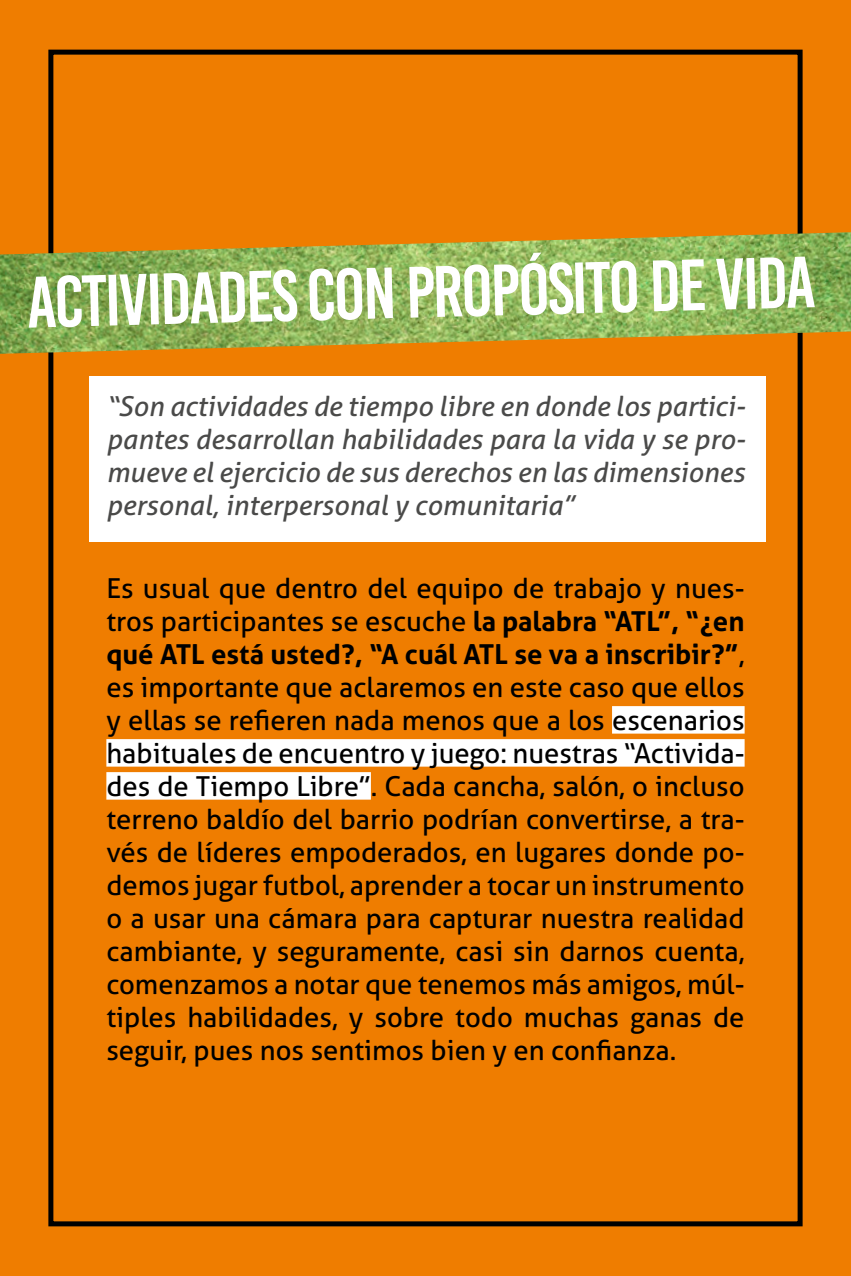
<style>
.page{position:relative;width:851px;height:1276px;background:#fff}
.page>*{position:absolute;margin:0;border:0;box-sizing:border-box;transform-origin:0 0}
.t1{font:72.5px "Bebas Kai";color:#fff}
.t2{font:27.5px/33px "Aller";color:#000;text-align:justify}
.t3{font:italic 27.5px/33px "Aller";color:#4a4a49;text-align:justify}
.s1{font-weight:700}
</style>
<div class="page">
<div style="left:0;top:0;width:850px;height:1276px;background:#ef7d00"></div>
<div style="left:48px;top:50px;width:754px;height:1176px;border:5px solid #000"></div>
<div style="left:90px;top:376px;width:675px;height:166px;background:#fff"></div>
<div style="left:612px;top:706px;width:132px;height:27px;background:#fff"></div>
<div style="left:106px;top:739px;width:638px;height:27px;background:#fff"></div>
<div style="left:106px;top:772px;width:265px;height:27px;background:#fff"></div>
<img style="left:0;top:232px;width:850px;height:122px">
<h1 class="t1" style="left:26px;top:260px;width:790px;rotate:-1deg">actividades con propósito de vida</h1>
<p class="t3" style="left:106px;top:390px;width:640px">“Son actividades de tiempo libre en donde los partici&shy;pantes desarrollan habilidades para la vida y se pro&shy;mueve el ejercicio de sus derechos en las dimensiones personal, interpersonal y comunitaria”</p>
<p class="t2" style="left:106px;top:571px;width:639px">Es usual que dentro del equipo de trabajo y nues&shy;tros participantes se escuche <span class="s1">la palabra “ATL”, “¿en qué ATL está usted?, “A cuál ATL se va a inscribir?”</span>, es importante que aclaremos en este caso que ellos y ellas se refieren nada menos que a los escenarios habituales de encuentro y juego: nuestras “Activida&shy;des de Tiempo Libre”. Cada cancha, salón, o incluso terreno baldío del barrio podrían convertirse, a tra&shy;vés de líderes empoderados, en lugares donde po&shy;demos jugar futbol, aprender a tocar un instrumento o a usar una cámara para capturar nuestra realidad cambiante, y seguramente, casi sin darnos cuenta, comenzamos a notar que tenemos más amigos, múl&shy;tiples habilidades, y sobre todo muchas ganas de seguir, pues nos sentimos bien y en confianza.</p>
</div>
